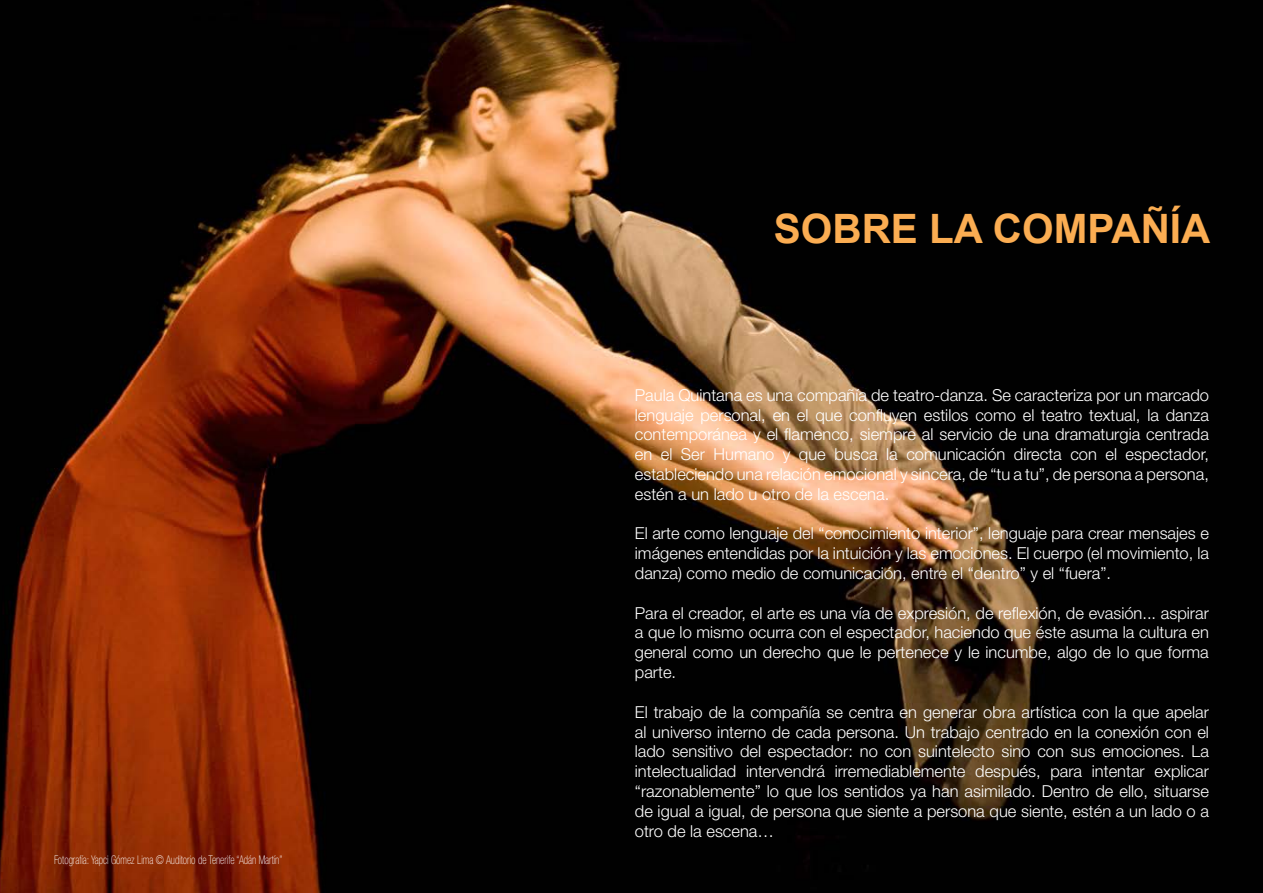
<style>
.page{position:relative;width:1263px;height:893px;background:#fff}
.page>*{position:absolute;margin:0;border:0;box-sizing:border-box;transform-origin:0 0}
.t1{font:700 40.5px "Arial";color:#fbad52}
.t2{font:300 16.5px/19.8px "Helvetica Neue LT Pro";color:#fff;text-align:justify}
.t3{font:100 condensed 12px "Helvetica Neue LT Pro";color:#fff;scale:.85 1}
</style>
<div class="page">
<img style="left:0;top:0;width:1263px;height:893px">
<p class="t3" style="left:54px;top:853px;width:270px">Fotografía: Yapci Gómez Lima © Auditorio de Tenerife “Adán Martín”</p>
<h1 class="t1" style="left:774px;top:202px;width:438px">SOBRE LA COMPAÑÍA</h1>
<p class="t2" style="left:635px;top:385px;width:576px">Paula Quintana es una compañía de teatro-danza. Se caracteriza por un marcado lenguaje personal, en el que confluyen estilos como el teatro textual, la danza contemporánea y el flamenco, siempre al servicio de una dramaturgia centrada en el Ser Humano y que busca la comunicación directa con el espectador, estableciendo una relación emocional y sincera, de “tu a tu”, de persona a persona, estén a un lado u otro de la escena.</p>
<p class="t2" style="left:635px;top:523px;width:575px">El arte como lenguaje del “conocimiento interior”, lenguaje para crear mensajes e imágenes entendidas por la intuición y las emociones. El cuerpo (el movimiento, la danza) como medio de comunicación, entre el “dentro” y el “fuera”.</p>
<p class="t2" style="left:635px;top:603px;width:576px">Para el creador, el arte es una vía de expresión, de reflexión, de evasión... aspirar a que lo mismo ocurra con el espectador, haciendo que éste asuma la cultura en general como un derecho que le pertenece y le incumbe, algo de lo que forma parte.</p>
<p class="t2" style="left:635px;top:702px;width:576px">El trabajo de la compañía se centra en generar obra artística con la que apelar al universo interno de cada persona. Un trabajo centrado en la conexión con el lado sensitivo del espectador: no con suintelecto sino con sus emociones. La intelectualidad intervendrá irremediablemente después, para intentar explicar “razonablemente” lo que los sentidos ya han asimilado. Dentro de ello, situarse de igual a igual, de persona que siente a persona que siente, estén a un lado o a otro de la escena…</p>
</div>
